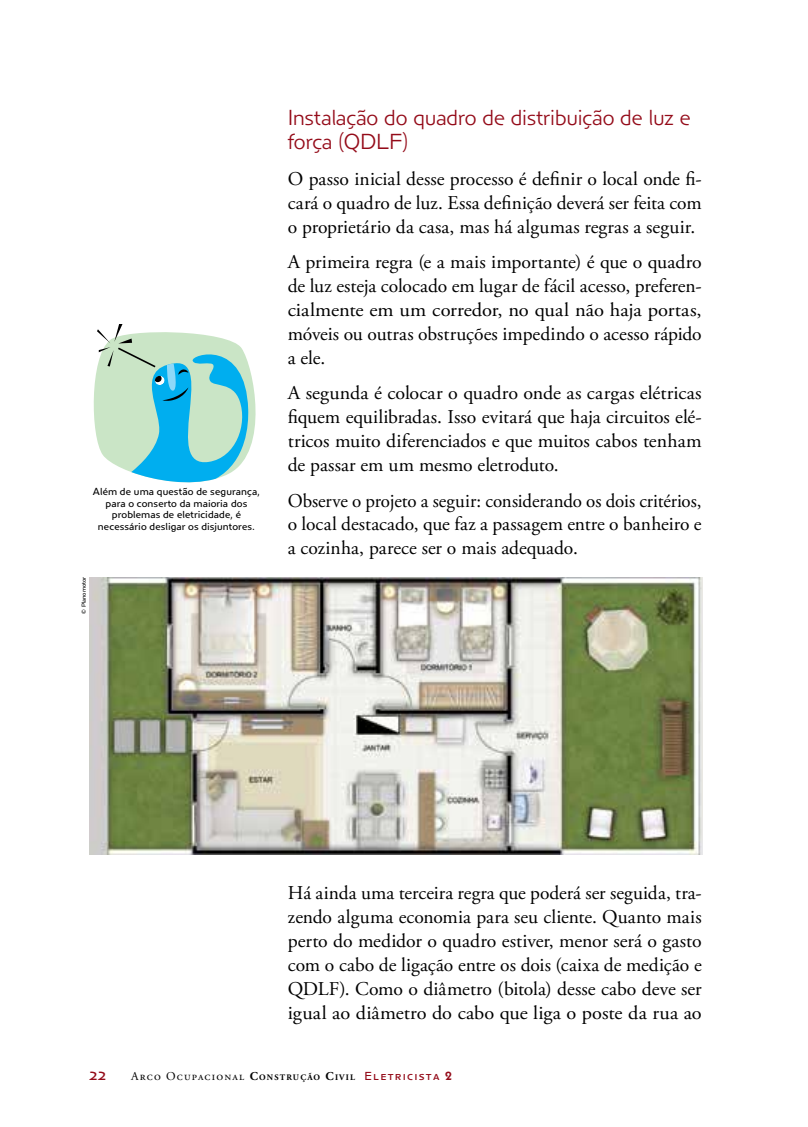
<style>
.page{position:relative;width:808px;height:1127px;background:#fff}
.page>*{position:absolute;margin:0;border:0;box-sizing:border-box;transform-origin:0 0}
.t1{font:300 22.5px/23.9px "Anisette Petite";letter-spacing:-.01em;color:#940b19}
.t2{font:19.5px/23.9px "Adobe Garamond Pro";color:#000;text-align:justify}
.t3{font:16.5px "Anisette Petite";color:#940b19}
.t4{font:12px "Adobe Garamond Pro";letter-spacing:.1em;color:#000}
.t5{font:10.5px/11.9px "Anisette Petite";letter-spacing:.01em;color:#000;text-align:center}
.t6{font:6px "Anisette Petite";color:#000}
.s1{font-weight:700}
.s2{font-weight:700;font-size:8.4px}
.s3{font-family:"Anisette Petite Caps";color:#940b19}
.s4{font-family:"ITC Kabel Std";font-weight:600;color:#940b19}
</style>
<div class="page">
<img style="left:89px;top:578px;width:613px;height:277px">
<svg style="left:93px;top:325px;width:163px;height:158px"></svg>
<p class="t5" style="left:93px;top:485px;width:169px">Além de uma questão de segurança, para o conserto da maioria dos problemas de eletricidade, é necessário desligar os disjuntores.</p>
<p class="t6" style="left:81px;top:614px;width:39px;rotate:-90deg">© Planomotor</p>
<p class="t1" style="left:288px;top:106px;width:404px">Instalação do quadro de distribuição de luz e força (QDLF)</p>
<p class="t2" style="left:288px;top:168px;width:415px">O passo inicial desse processo é definir o local onde fi&shy;cará o quadro de luz. Essa definição deverá ser feita com o proprietário da casa, mas há algumas regras a seguir.</p>
<p class="t2" style="left:288px;top:251px;width:415px">A primeira regra (e a mais importante) é que o quadro de luz esteja colocado em lugar de fácil acesso, preferen&shy;cialmente em um corredor, no qual não haja portas, móveis ou outras obstruções impedindo o acesso rápido a ele.</p>
<p class="t2" style="left:288px;top:382px;width:415px">A segunda é colocar o quadro onde as cargas elétricas fiquem equilibradas. Isso evitará que haja circuitos elé&shy;tricos muito diferenciados e que muitos cabos tenham de passar em um mesmo eletroduto.</p>
<p class="t2" style="left:288px;top:489px;width:415px">Observe o projeto a seguir: considerando os dois critérios, o local destacado, que faz a passagem entre o banheiro e a cozinha, parece ser o mais adequado.</p>
<p class="t2" style="left:288px;top:882px;width:415px">Há ainda uma terceira regra que poderá ser seguida, tra&shy;zendo alguma economia para seu cliente. Quanto mais perto do medidor o quadro estiver, menor será o gasto com o cabo de ligação entre os dois (caixa de medição e QDLF). Como o diâmetro (bitola) desse cabo deve ser igual ao diâmetro do cabo que liga o poste da rua ao</p>
<p class="t3" style="left:89px;top:1065px;width:19px">22</p>
<p class="t4" style="left:131px;top:1069px;width:322px">Arco Ocupacional <span class="s1">C</span><span class="s2">ONSTRUÇÃO</span> <span class="s1">C</span><span class="s2">IVIL</span> <span class="s3">Eletricista</span> <span class="s4">2</span></p>
</div>
